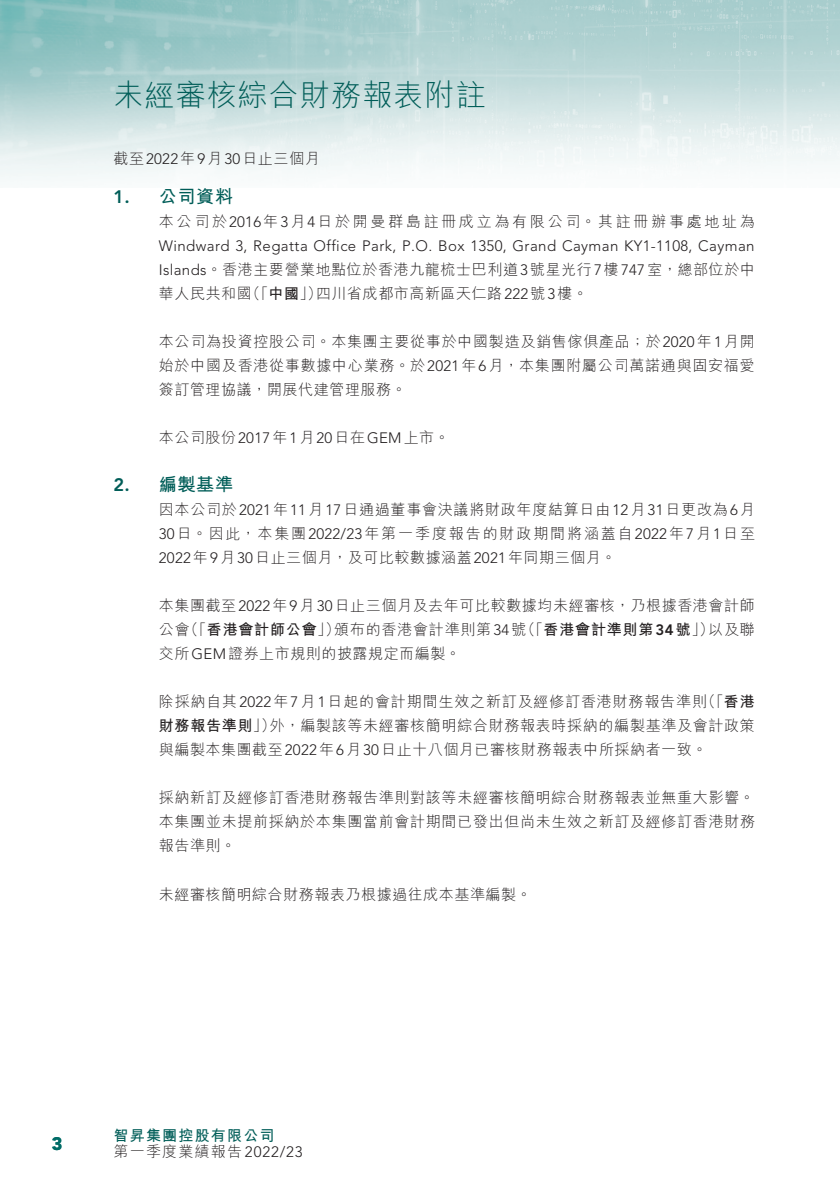
<style>
.page{position:relative;width:840px;height:1191px;background:#fff}
.page>*{position:absolute;margin:0;border:0;box-sizing:border-box;transform-origin:0 0}
.t1{font:300 30px "M Hei HK";letter-spacing:.035em;color:#005d58}
._07_NH1{font:700 18px "M Hei HK";letter-spacing:.04em;color:#005d58}
._07_NH1-2{font:800 18px "Avenir LT Std";color:#005d58}
.t2{font:900 18px "Avenir LT Std";color:#006c67}
._06_Notes{font:300 15px/24px "M Hei HK";letter-spacing:.045em;color:#231f20;text-align:justify}
._06_Notes-2{font:300 15px "Avenir LT Std";letter-spacing:.03em;color:#231f20}
._06_Notes-3{font:300 15px "M Hei HK";letter-spacing:.18em;color:#231f20}
._06_Notes-4{font:700 15px "M Hei HK";letter-spacing:.055em;color:#231f20}
._06_Notes-5{font:300 15px "M Hei HK";letter-spacing:.08em;color:#231f20}
.t3{font:700 15px "M Hei HK";letter-spacing:.08em;color:#005d58}
.s1{font-family:"Avenir LT Std"}
.s2{font-weight:700}
.s3{font-weight:300}
.s4{font-family:"Avenir LT Std";font-weight:800}
</style>
<div class="page">
<img style="left:0;top:0;width:839px;height:180px">
<p class="t1" style="left:113px;top:80px;width:373px">未經審核綜合財務報表附註</p>
<p class="_06_Notes" style="left:113px;top:147px;width:207px">截至<span class="s1">2022</span>年<span class="s1">9</span>月<span class="s1">30</span>日止三個月</p>
<p class="_07_NH1-2" style="left:113px;top:186px;width:18px">1.</p>
<p class="_07_NH1-2" style="left:113px;top:474px;width:18px">2.</p>
<p class="_07_NH1" style="left:159px;top:183px;width:76px">公司資料</p>
<p class="_06_Notes-3" style="left:159px;top:214px;width:597px">本公司於<span class="s1">2016</span>年<span class="s1">3</span>月<span class="s1">4</span>日於開曼群島註冊成立為有限公司。其註冊辦事處地址為</p>
<p class="_06_Notes-2" style="left:159px;top:237px;width:597px">Windward 3, Regatta Office Park, P O. . Box 1350, Grand Cayman KY1-1108, Cayman</p>
<p class="_06_Notes" style="left:159px;top:257px;width:597px"><span class="s1">Islands</span>。香港主要營業地點位於香港九龍梳士巴利道<span class="s1">3</span>號星光行<span class="s1">7</span>樓<span class="s1">747</span>室，總部位於中</p>
<p class="_06_Notes" style="left:316px;top:281px;width:273px">四川省成都市高新區天仁路<span class="s1">222</span>號<span class="s1">3</span>樓。</p>
<p class="_06_Notes" style="left:245px;top:281px;width:78px">（「<span class="s2">中國</span>」）</p>
<p class="_06_Notes" style="left:159px;top:281px;width:94px">華人民共和國</p>
<p class="_06_Notes" style="left:159px;top:329px;width:597px">本公司為投資控股公司。本集團主要從事於中國製造及銷售傢俱產品；於<span class="s1">2020</span>年<span class="s1">1</span>月開始於中國及香港從事數據中心業務。於<span class="s1">2021</span>年<span class="s1">6</span>月，本集團附屬公司萬諾通與固安福愛簽訂管理協議，開展代建管理服務。</p>
<p class="_06_Notes" style="left:159px;top:425px;width:292px">本公司股份<span class="s1">2017</span>年<span class="s1">1</span>月<span class="s1">20</span>日在<span class="s1">GEM</span>上市。</p>
<p class="_07_NH1" style="left:159px;top:471px;width:76px">編製基準</p>
<p class="_06_Notes" style="left:159px;top:497px;width:597px">因本公司於<span class="s1">2021</span>年<span class="s1">11</span>月<span class="s1">17</span>日通過董事會決議將財政年度結算日由<span class="s1">12</span>月<span class="s1">31</span>日更改為<span class="s1">6</span>月<span class="s1">30</span>日。因此，本集團<span class="s1">2022/23</span>年第一季度報告的財政期間將涵蓋自<span class="s1">2022</span>年<span class="s1">7</span>月<span class="s1">1</span>日至<span class="s1">2022</span>年<span class="s1">9</span>月<span class="s1">30</span>日止三個月，及可比較數據涵蓋<span class="s1">2021</span>年同期三個月。</p>
<p class="_06_Notes" style="left:159px;top:593px;width:597px;text-align:right">本集團截至<span class="s1">2022</span>年<span class="s1">9</span>月<span class="s1">30</span>日止三個月及去年可比較數據均未經審核，乃根據香港會計師以及聯</p>
<p class="_06_Notes-4" style="left:183px;top:619px;width:158px"><span class="s3">（「</span>香港會計師公會<span class="s3">」）</span></p>
<p class="_06_Notes-4" style="left:520px;top:619px;width:195px"><span class="s3">（「</span>香港會計準則第<span class="s4">34</span>號<span class="s3">」）</span></p>
<p class="_06_Notes" style="left:159px;top:617px;width:303px">公會<br>交所<span class="s1">GEM</span>證券上市規則的披露規定而編製。</p>
<p class="_06_Notes" style="left:334px;top:617px;width:193px">頒布的香港會計準則第<span class="s1">34</span>號</p>
<p class="_06_Notes" style="left:700px;top:689px;width:55px">（「<span class="s2">香港</span></p>
<p class="_06_Notes" style="left:269px;top:689px;width:486px;text-indent:-111px">除採納自其<span class="s1">2022</span>年<span class="s1">7</span>月<span class="s1">1</span>日起的會計期間生效之新訂及經修訂香港財務報告準則<br>外，編製該等未經審核簡明綜合財務報表時採納的編製基準及會計政策</p>
<p class="_06_Notes" style="left:159px;top:713px;width:549px"><span class="s2">財務報告準則</span>」）<br>與編製本集團截至<span class="s1">2022</span>年<span class="s1">6</span>月<span class="s1">30</span>日止十八個月已審核財務報表中所採納者一致。</p>
<p class="_06_Notes" style="left:159px;top:785px;width:597px">採納新訂及經修訂香港財務報告準則對該等未經審核簡明綜合財務報表並無重大影響。本集團並未提前採納於本集團當前會計期間已發出但尚未生效之新訂及經修訂香港財務報告準則。</p>
<p class="_06_Notes" style="left:159px;top:881px;width:374px">未經審核簡明綜合財務報表乃根據過往成本基準編製。</p>
<p class="t2" style="left:52px;top:1132px;width:12px">3</p>
<p class="t3" style="left:114px;top:1124px;width:162px">智昇集團控股有限公司</p>
<p class="_06_Notes-5" style="left:114px;top:1143px;width:190px">第一季度業績報告<span class="s1">2022/23</span></p>
</div>
